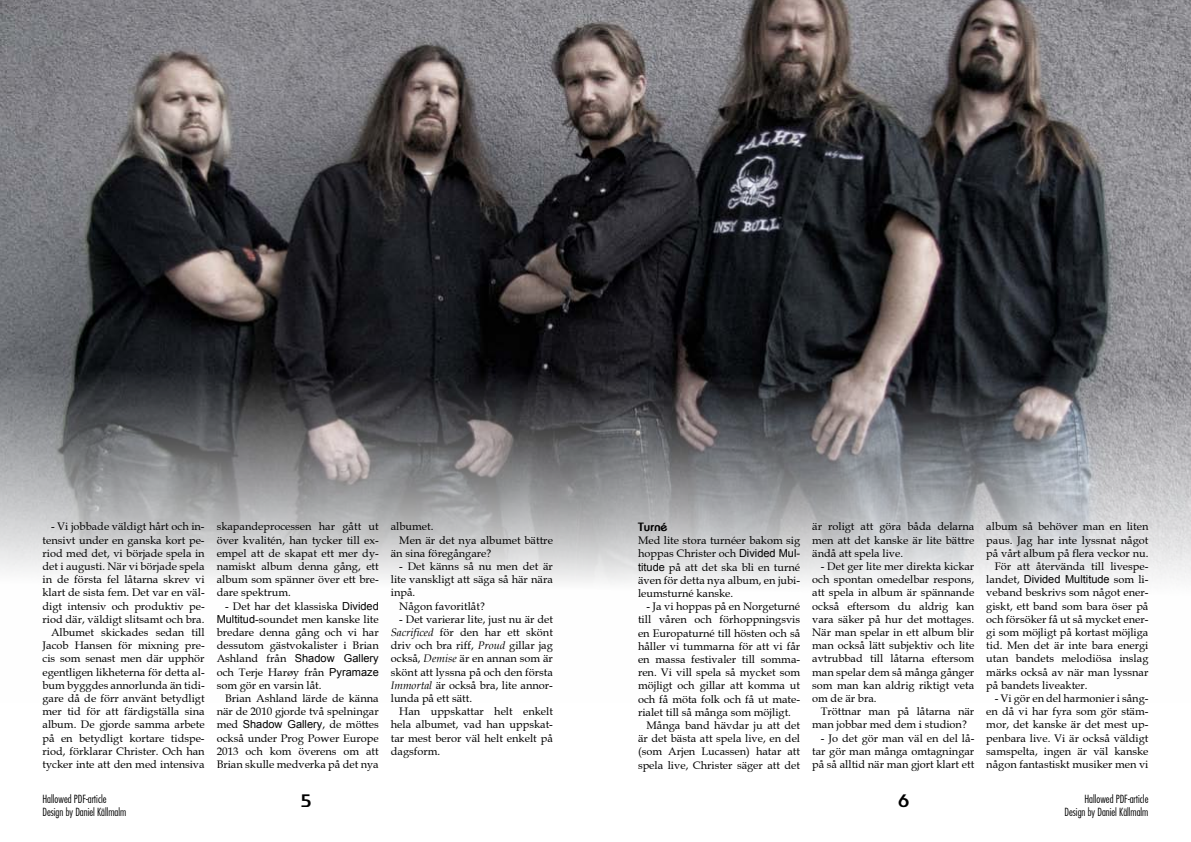
<style>
.page{position:relative;width:1191px;height:842px;background:#fff}
.page>*{position:absolute;margin:0;border:0;box-sizing:border-box;transform-origin:0 0}
.t1{font:700 18px "Bauhaus";color:#000}
.t2{font:700 12px "Bauhaus";color:#000}
.t3{font:11px/13.2px "Book Antiqua";color:#000;text-align:justify}
.t4{font:11px/13.2px "Fujiyama Light Plain";color:#000}
.t5{font:11px "Arial";color:#000}
.s1{font-family:"Arial"}
.s2{font-family:"Book Antiqua"}
.s3{font-style:italic}
</style>
<div class="page">
<img style="left:0;top:0;width:1191px;height:587px">
<p class="t3" style="left:43px;top:520px;width:164px;text-align:right">- Vi jobbade väldigt hårt och in&shy;tensivt under en ganska kort pe&shy;riod med det, vi började spela in det i augusti. När vi började spela in de första fel låtarna skrev vi klart de sista fem. Det var en väl&shy;digt intensiv och produktiv pe&shy;riod där, väldigt slitsamt och bra.<br>Albumet skickades sedan till<br>Jacob Hansen för mixning pre&shy;cis som senast men där upphör egentligen likheterna för detta al&shy;bum byggdes annorlunda än tidi&shy;gare då de förr använt betydligt mer tid för att färdigställa sina album. De gjorde samma arbete på en betydligt kortare tidspe&shy;riod, förklarar Christer. Och han tycker inte att den med intensiva</p>
<p class="t3" style="left:217px;top:520px;width:164px">skapandeprocessen har gått ut över kvalitén, han tycker till ex&shy;empel att de skapat ett mer dy&shy;namiskt album denna gång, ett album som spänner över ett bre&shy;dare spektrum.</p>
<p class="t3" style="left:217px;top:599px;width:164px;text-indent:9px">- Det har det klassiska <span class="s1">Divided Multitud</span>-soundet men kanske lite bredare denna gång och vi har dessutom gästvokalister i Brian</p>
<p class="t5" style="left:217px;top:651px;width:164px"><span class="s2">Ashland från</span> Shadow Gallery</p>
<p class="t3" style="left:217px;top:665px;width:164px">och Terje Harøy från <span class="s1">Pyramaze </span>som gör en varsin låt.</p>
<p class="t3" style="left:217px;top:692px;width:164px;text-align:right">Brian Ashland lärde de känna när de 2010 gjorde två spelningar</p>
<p class="t5" style="left:217px;top:717px;width:164px"><span class="s2">med</span> Shadow Gallery<span class="s2">, de möttes</span></p>
<p class="t3" style="left:217px;top:731px;width:164px">också under Prog Power Europe 2013 och kom överens om att Brian skulle medverka på det nya</p>
<p class="t3" style="left:391px;top:520px;width:44px">albumet.</p>
<p class="t3" style="left:399px;top:533px;width:155px">Men är det nya albumet bättre</p>
<p class="t3" style="left:391px;top:546px;width:102px">än sina föregångare?</p>
<p class="t3" style="left:399px;top:560px;width:155px">- Det känns så nu men det är</p>
<p class="t3" style="left:391px;top:573px;width:164px">lite vanskligt att säga så här nära</p>
<p class="t3" style="left:391px;top:586px;width:26px">inpå.</p>
<p class="t3" style="left:399px;top:599px;width:87px">Någon favoritlåt?</p>
<p class="t3" style="left:391px;top:612px;width:164px;text-indent:9px">- Det varierar lite, just nu är det <span class="s3">Sacrificed</span> för den har ett skönt driv och bra riff, <span class="s3">Proud</span> gillar jag också, <span class="s3">Demise</span> är en annan som är skönt att lyssna på och den första <span class="s3">Immortal</span> är också bra, lite annor&shy;lunda på ett sätt.</p>
<p class="t3" style="left:391px;top:705px;width:164px;text-indent:9px">Han uppskattar helt enkelt hela albumet, vad han uppskat&shy;tar mest beror väl helt enkelt på dagsform.</p>
<p class="t2" style="left:638px;top:519px;width:31px">Turné</p>
<p class="t3" style="left:638px;top:534px;width:164px">Med lite stora turnéer bakom sig hoppas Christer och <span class="s1">Divided Mul&shy;titude</span> på att det ska bli en turné även för detta nya album, en jubi&shy;leumsturné kanske.</p>
<p class="t3" style="left:646px;top:600px;width:155px">- Ja vi hoppas på en Norgeturné</p>
<p class="t3" style="left:638px;top:613px;width:164px">till våren och förhoppningsvis</p>
<p class="t3" style="left:638px;top:626px;width:164px">en Europaturné till hösten och så</p>
<p class="t3" style="left:638px;top:639px;width:164px">håller vi tummarna för att vi får</p>
<p class="t3" style="left:638px;top:653px;width:164px">en massa festivaler till somma-</p>
<p class="t3" style="left:638px;top:666px;width:164px">ren. Vi vill spela så mycket som</p>
<p class="t3" style="left:638px;top:679px;width:164px">möjligt och gillar att komma ut</p>
<p class="t3" style="left:638px;top:692px;width:164px">och få möta folk och få ut mate-</p>
<p class="t3" style="left:638px;top:705px;width:154px">rialet till så många som möjligt.</p>
<p class="t3" style="left:646px;top:719px;width:155px">Många band hävdar ju att det</p>
<p class="t3" style="left:638px;top:732px;width:164px">är det bästa att spela live, en del</p>
<p class="t3" style="left:638px;top:745px;width:164px">(som Arjen Lucassen) hatar att</p>
<p class="t3" style="left:638px;top:758px;width:164px">spela live, Christer säger att det</p>
<p class="t3" style="left:812px;top:520px;width:164px">är roligt att göra båda delarna men att det kanske är lite bättre ändå att spela live.</p>
<p class="t3" style="left:812px;top:560px;width:164px;text-indent:9px">- Det ger lite mer direkta kickar och spontan omedelbar respons, att spela in album är spännande också eftersom du aldrig kan vara säker på hur det mottages.<br>När man spelar in ett album blir man också lätt subjektiv och lite avtrubbad till låtarna eftersom man spelar dem så många gånger som man kan aldrig riktigt veta om de är bra.</p>
<p class="t3" style="left:812px;top:705px;width:164px;text-indent:9px">Tröttnar man på låtarna när man jobbar med dem i studion?</p>
<p class="t3" style="left:812px;top:731px;width:164px;text-indent:9px">- Jo det gör man väl en del lå&shy;tar gör man många omtagningar på så alltid när man gjort klart ett</p>
<p class="t3" style="left:986px;top:520px;width:164px;text-align:right">album så behöver man en liten paus. Jag har inte lyssnat något på vårt album på flera veckor nu.<br>För att återvända till livespe-</p>
<p class="t5" style="left:986px;top:572px;width:164px"><span class="s2">landet,</span> Divided Multitude <span class="s2">som li-</span></p>
<p class="t3" style="left:986px;top:586px;width:164px">veband beskrivs som något ener&shy;giskt, ett band som bara öser på och försöker få ut så mycket ener&shy;gi som möjligt på kortast möjliga tid. Men det är inte bara energi utan bandets melodiösa inslag märks också av när man lyssnar på bandets liveakter.</p>
<p class="t3" style="left:986px;top:692px;width:164px;text-indent:9px">- Vi gör en del harmonier i sång&shy;en då vi har fyra som gör stäm&shy;mor, det kanske är det mest up&shy;penbara live. Vi är också väldigt samspelta, ingen är väl kanske någon fantastiskt musiker men vi</p>
<p class="t4" style="left:43px;top:792px;width:85px">Hallowed PDF-article<br>Design by Daniel Källmalm</p>
<p class="t4" style="left:1064px;top:792px;width:85px;text-align:right">Hallowed PDF-article<br>Design by Daniel Källmalm</p>
<h1 class="t1" style="left:301px;top:789px;width:12px">5</h1>
<h1 class="t1" style="left:898px;top:789px;width:12px">6</h1>
</div>
